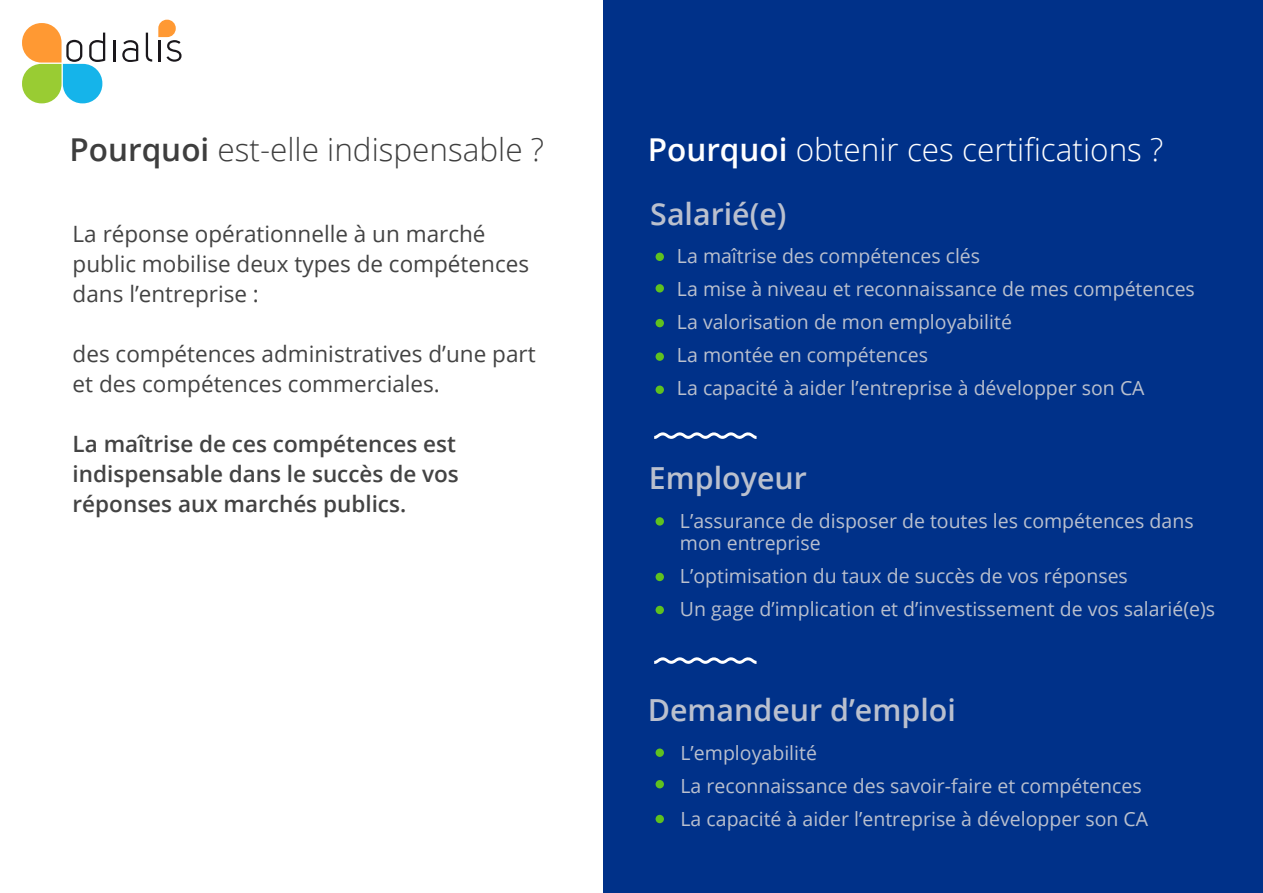
<style>
.page{position:relative;width:1263px;height:893px;background:#fff}
.page>*{position:absolute;margin:0;border:0;box-sizing:border-box;transform-origin:0 0}
.t1{font:300 31.5px "Open Sans";color:#fff}
.t2{font:300 31.5px "Open Sans";color:#3e3e3e}
.t3{font:600 30.3px "Open Sans";color:#bac0ce}
.t4{font:22.5px/30px "Open Sans";color:#434343}
.t5{font:600 22.5px/30px "Open Sans";color:#434343}
.t6{font:19.5px/33px "Open Sans";color:#bac0ce}
.s1{font-weight:600}
</style>
<div class="page">
<div style="left:603px;top:0;width:660px;height:893px;background:#003189"></div>
<svg style="left:654px;top:432px;width:102px;height:7px"></svg>
<svg style="left:654px;top:657px;width:102px;height:7px"></svg>
<div style="left:655px;top:517px;width:9px;height:9px;background:#5fc11f;border-radius:50%"></div>
<div style="left:655px;top:573px;width:9px;height:8px;background:#5fc11f;border-radius:50%"></div>
<div style="left:655px;top:606px;width:9px;height:8px;background:#5fc11f;border-radius:50%"></div>
<div style="left:655px;top:253px;width:9px;height:8px;background:#5fc11f;border-radius:50%"></div>
<div style="left:655px;top:284px;width:9px;height:9px;background:#5fc11f;border-radius:50%"></div>
<div style="left:655px;top:319px;width:9px;height:8px;background:#5fc11f;border-radius:50%"></div>
<div style="left:655px;top:352px;width:9px;height:9px;background:#5fc11f;border-radius:50%"></div>
<div style="left:655px;top:386px;width:9px;height:8px;background:#5fc11f;border-radius:50%"></div>
<div style="left:655px;top:748px;width:9px;height:9px;background:#5fc11f;border-radius:50%"></div>
<div style="left:655px;top:780px;width:9px;height:8px;background:#5fc11f;border-radius:50%"></div>
<div style="left:655px;top:815px;width:9px;height:8px;background:#5fc11f;border-radius:50%"></div>
<hr style="left:113px;top:40px;width:2px;height:21px;background:#1a171b">
<svg style="left:122px;top:40px;width:16px;height:22px"></svg>
<svg style="left:146px;top:33px;width:6px;height:29px"></svg>
<svg style="left:158px;top:20px;width:24px;height:42px"></svg>
<svg style="left:22px;top:23px;width:83px;height:80px"></svg>
<h1 class="t2" style="left:69px;top:128px;width:476px"><span class="s1">Pourquoi</span> est-elle indispensable ?</h1>
<h1 class="t1" style="left:648px;top:128px;width:517px"><span class="s1">Pourquoi</span> obtenir ces certifications ?</h1>
<p class="t4" style="left:73px;top:219px;width:458px">La réponse opérationnelle à un marché public mobilise deux types de compétences dans l’entreprise :</p>
<p class="t4" style="left:73px;top:339px;width:464px">des compétences administratives d’une part et des compétences commerciales.</p>
<p class="t5" style="left:73px;top:429px;width:388px">La maîtrise de ces compétences est indispensable dans le succès de vos réponses aux marchés publics.</p>
<h2 class="t3" style="left:650px;top:194px;width:138px">Salarié(e)</h2>
<p class="t6" style="left:677px;top:239px;width:519px">La maîtrise des compétences clés<br>La mise à niveau et reconnaissance de mes compétences La valorisation de mon employabilité<br>La montée en compétences<br>La capacité à aider l’entreprise à développer son CA</p>
<h2 class="t3" style="left:649px;top:457px;width:160px">Employeur</h2>
<p class="t6" style="left:680px;top:509px;width:515px;line-height:22.5px">L’assurance de disposer de toutes les compétences dans mon entreprise</p>
<p class="t6" style="left:680px;top:559px;width:537px">L’optimisation du taux de succès de vos réponses<br>Un gage d’implication et d’investissement de vos salarié(e)s</p>
<h2 class="t3" style="left:648px;top:689px;width:310px">Demandeur d’emploi</h2>
<p class="t6" style="left:680px;top:736px;width:469px">L’employabilité<br>La reconnaissance des savoir-faire et compétences<br>La capacité à aider l’entreprise à développer son CA</p>
</div>
